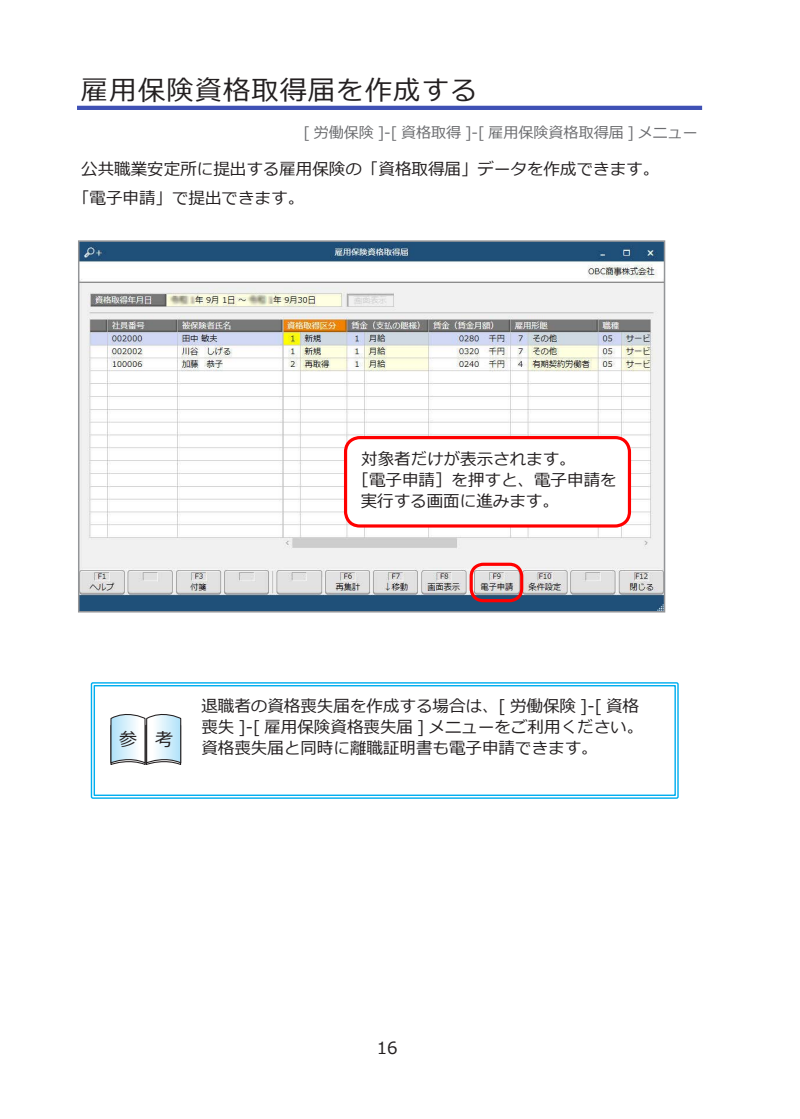
<style>
.page{position:relative;width:800px;height:1119px;background:#fff}
.page>*{position:absolute;margin:0;border:0;box-sizing:border-box;transform-origin:0 0}
.t1{font:27px "Meiryo";letter-spacing:.05em;color:#231f20}
.t2{font:18px "Meiryo";color:#231f20}
.t3{font:16.8px "Meiryo";color:#231f20}
.t4{font:16.5px/28.8px "Meiryo";color:#231f20}
.t5{font:15px "Meiryo";color:#6c6d70}
</style>
<div class="page">
<hr style="left:77px;top:106px;width:625px;height:4px;background:#3f51b5">
<img style="left:81px;top:243px;width:581px;height:366px">
<div style="left:78px;top:240px;width:587px;height:372px;border:2px solid #939598"></div>
<div style="left:469px;top:562px;width:54px;height:40px;border:3px solid #f00;border-radius:12px"></div>
<div style="left:345px;top:437px;width:284px;height:89px;background:#fff;border-radius:14px"></div>
<div style="left:344px;top:436px;width:287px;height:91px;border:3px solid #f00;border-radius:14px"></div>
<div style="left:91px;top:682px;width:587px;height:116px;border:1px solid #00aeef"></div>
<div style="left:94px;top:685px;width:581px;height:110px;border:1px solid #00aeef"></div>
<svg style="left:110px;top:714px;width:72px;height:51px"></svg>
<h1 class="t1" style="left:81px;top:75px;width:397px">雇用保険資格取得届を作成する</h1>
<p class="t5" style="left:303px;top:124px;width:395px">[ 労働保険 ]-[ 資格取得 ]-[ 雇用保険資格取得届 ] メニュー</p>
<p class="t4" style="left:73px;top:155px;width:587px;text-indent:8px">公共職業安定所に提出する雇用保険の「資格取得届」データを作成できます。「電子申請」で提出できます。</p>
<p class="t4" style="left:361px;top:444px;width:216px">対象者だけが表示されます。</p>
<p class="t4" style="left:352px;top:465px;width:265px">［電子申請］を押すと、電子申請を</p>
<p class="t4" style="left:360px;top:487px;width:199px">実行する画面に進みます。</p>
<p class="t2" style="left:119px;top:728px;width:55px">参　考</p>
<p class="t4" style="left:201px;top:695px;width:443px;line-height:21.3px">退職者の資格喪失届を作成する場合は、[ 労働保険 ]-[ 資格喪失 ]-[ 雇用保険資格喪失届 ] メニューをご利用ください。</p>
<p class="t4" style="left:201px;top:734px;width:397px">資格喪失届と同時に離職証明書も電子申請できます。</p>
<p class="t3" style="left:376px;top:1038px;width:22px">16</p>
</div>
